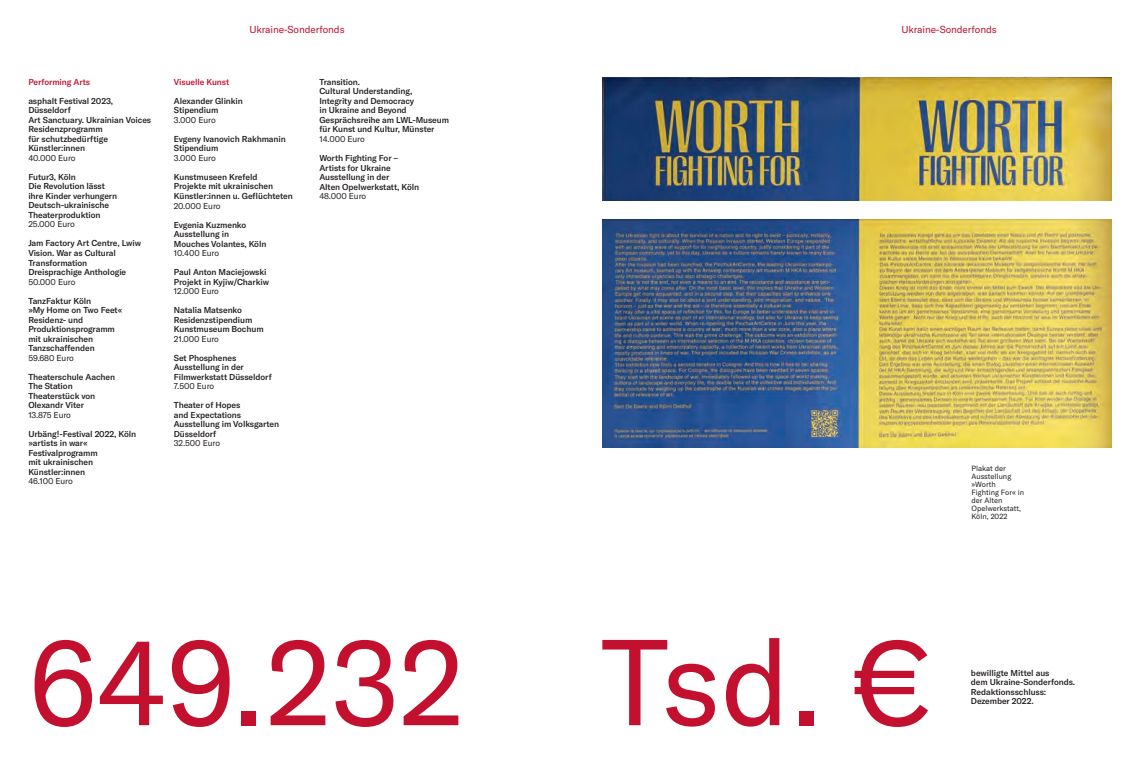
<style>
.page{position:relative;width:1134px;height:766px;background:#fff}
.page>*{position:absolute;margin:0;border:0;box-sizing:border-box;transform-origin:0 0}
.t1{font:120px "GT America";color:#c3102e}
.t2{font:10px "GT America";letter-spacing:-.01em;color:#c3102e}
.t3{font:500 8.5px/9.5px "GT America";letter-spacing:-.01em;color:#231f20}
.t4{font:8.5px "GT America";letter-spacing:-.01em;color:#231f20}
.t5{font:500 8.5px "GT America";letter-spacing:-.01em;color:#c3102e}
.t6{font:7.5px/8px "GT America";color:#231f20}
</style>
<div class="page">
<img style="left:602px;top:77px;width:509px;height:123px">
<img style="left:602px;top:220px;width:509px;height:227px">
<p class="t5" style="left:28px;top:77px;width:63px">Performing Arts</p>
<p class="t3" style="left:28px;top:96px;width:124px">asphalt Festival 2023,<br>Düsseldorf<br>Art Sanctuary. Ukrainian Voices<br>Residenzprogramm<br>für schutzbedürftige<br>Künstler:innen</p>
<p class="t4" style="left:28px;top:153px;width:49px">40.000 Euro</p>
<p class="t3" style="left:28px;top:172px;width:90px">Futur3, Köln<br>Die Revolution lässt ihre Kinder verhungern<br>Deutsch-ukrainische<br>Theaterproduktion</p>
<p class="t4" style="left:28px;top:219px;width:48px">25.000 Euro</p>
<p class="t3" style="left:28px;top:238px;width:114px">Jam Factory Art Centre, Lwiw<br>Vision. War as Cultural<br>Transformation<br>Dreisprachige Anthologie</p>
<p class="t4" style="left:28px;top:276px;width:49px">50.000 Euro</p>
<p class="t3" style="left:28px;top:295px;width:95px">TanzFaktur Köln<br>»My Home on Two Feet«<br>Residenz- und<br>Produktionsprogramm mit ukrainischen<br>Tanzschaffenden</p>
<p class="t4" style="left:28px;top:352px;width:47px">59.680 Euro</p>
<p class="t3" style="left:28px;top:371px;width:88px">Theaterschule Aachen<br>The Station<br>Theaterstück von<br>Olexandr Viter</p>
<p class="t4" style="left:28px;top:409px;width:44px">13.875 Euro</p>
<p class="t3" style="left:28px;top:429px;width:109px">Urbäng!-Festival 2022, Köln »artists in war«<br>Festivalprogramm<br>mit ukrainischen<br>Künstler:innen</p>
<p class="t4" style="left:28px;top:476px;width:46px">46.100 Euro</p>
<p class="t2" style="left:249px;top:23px;width:97px">Ukraine-Sonderfonds</p>
<p class="t2" style="left:901px;top:23px;width:97px">Ukraine-Sonderfonds</p>
<p class="t5" style="left:174px;top:77px;width:57px">Visuelle Kunst</p>
<p class="t3" style="left:174px;top:96px;width:71px">Alexander Glinkin<br>Stipendium</p>
<p class="t4" style="left:174px;top:115px;width:43px">3.000 Euro</p>
<p class="t3" style="left:174px;top:134px;width:114px">Evgeny Ivanovich Rakhmanin<br>Stipendium</p>
<p class="t4" style="left:174px;top:153px;width:43px">3.000 Euro</p>
<p class="t3" style="left:174px;top:172px;width:120px">Kunstmuseen Krefeld<br>Projekte mit ukrainischen<br>Künstler:innen u. Geflüchteten</p>
<p class="t4" style="left:174px;top:200px;width:48px">20.000 Euro</p>
<p class="t3" style="left:174px;top:220px;width:94px">Evgenia Kuzmenko<br>Ausstellung in<br>Mouches Volantes, Köln</p>
<p class="t4" style="left:174px;top:248px;width:47px">10.400 Euro</p>
<p class="t3" style="left:174px;top:267px;width:97px">Paul Anton Maciejowski<br>Projekt in Kyjiw/Charkiw</p>
<p class="t4" style="left:174px;top:286px;width:47px">12.000 Euro</p>
<p class="t3" style="left:174px;top:305px;width:91px">Natalia Matsenko<br>Residenzstipendium<br>Kunstmuseum Bochum</p>
<p class="t4" style="left:174px;top:333px;width:47px">21.000 Euro</p>
<p class="t3" style="left:174px;top:353px;width:99px">Set Phosphenes<br>Ausstellung in der<br>Filmwerkstatt Düsseldorf</p>
<p class="t4" style="left:174px;top:381px;width:42px">7.500 Euro</p>
<p class="t3" style="left:174px;top:400px;width:107px">Theater of Hopes<br>and Expectations<br>Ausstellung im Volksgarten<br>Düsseldorf</p>
<p class="t4" style="left:174px;top:438px;width:48px">32.500 Euro</p>
<p class="t3" style="left:319px;top:77px;width:131px">Transition.<br>Cultural Understanding,<br>Integrity and Democracy<br>in Ukraine and Beyond<br>Gesprächsreihe am LWL-Museum für Kunst und Kultur, Münster</p>
<p class="t4" style="left:319px;top:134px;width:47px">14.000 Euro</p>
<p class="t3" style="left:319px;top:153px;width:101px">Worth Fighting For –<br>Artists for Ukraine<br>Ausstellung in der<br>Alten Opelwerkstatt, Köln</p>
<p class="t4" style="left:319px;top:191px;width:48px">48.000 Euro</p>
<p class="t6" style="left:971px;top:464px;width:54px">Plakat der<br>Ausstellung »Worth<br>Fighting For« in der Alten<br>Opelwerkstatt,<br>Köln, 2022</p>
<h1 class="t1" style="left:29px;top:612px;width:903px">649.232 Tsd. €</h1>
<p class="t3" style="left:971px;top:667px;width:106px">bewilligte Mittel aus<br>dem Ukraine-Sonderfonds.<br>Redaktionsschluss:<br>Dezember 2022.</p>
</div>
